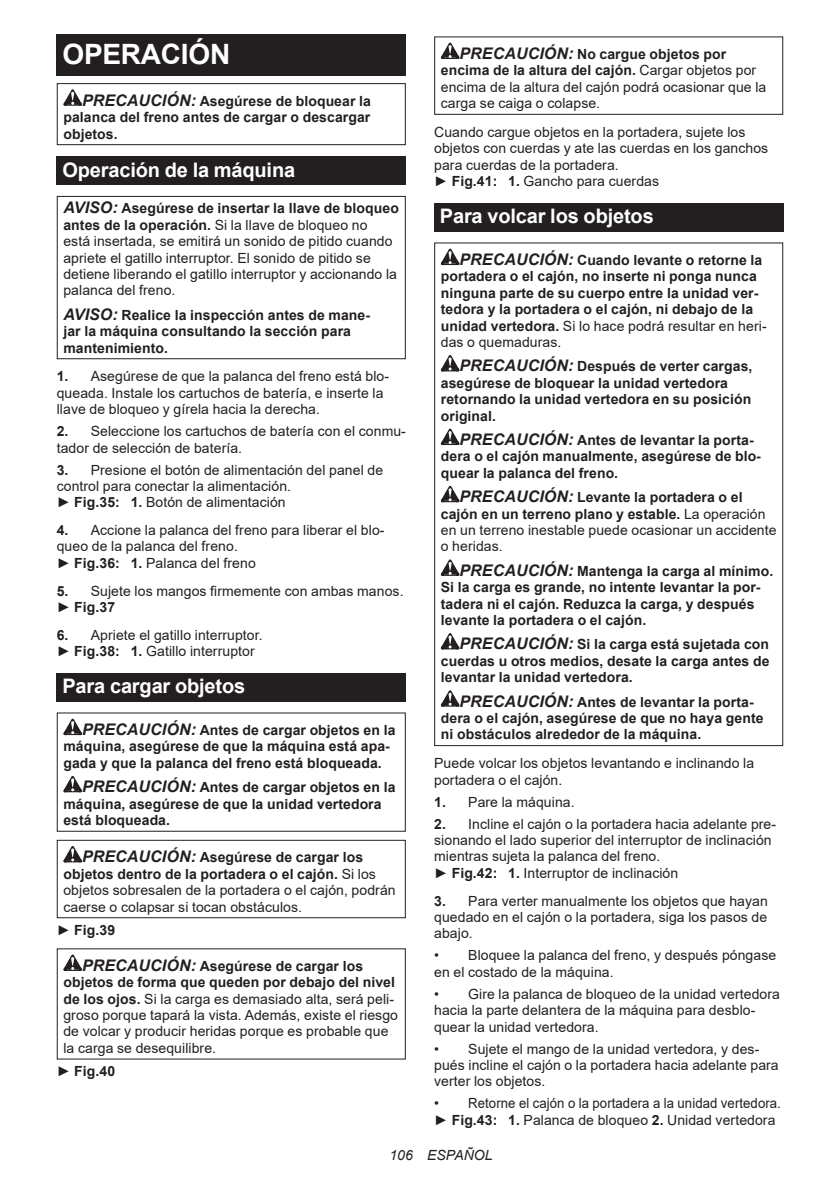
<style>
.page{position:relative;width:840px;height:1191px;background:#fff}
.page>*{position:absolute;margin:0;border:0;box-sizing:border-box;transform-origin:0 0}
.t1{font:700 28px "Arial";letter-spacing:-.01em;color:#fff}
.t2{font:700 20px "Arial";letter-spacing:-.01em;color:#fff}
.t3{font:14px/16.4px "Arial";letter-spacing:.005em;color:#231f20}
.t4{font:700 14px/16.4px "Arial";letter-spacing:.005em;color:#231f20}
.t5{font:italic 14px "Arial";letter-spacing:.005em;color:#231f20}
.s1{font-style:italic;font-size:16px}
.s2{font-weight:700;font-style:italic;font-size:16px}
.s3{font-weight:700}
.s4{font-weight:400}
</style>
<div class="page">
<div style="left:57px;top:34px;width:348px;height:41px;background:#231f20"></div>
<svg style="left:63px;top:89px;width:19px;height:17px"></svg>
<div style="left:57px;top:83px;width:348px;height:62px;border:1px solid #231f20"></div>
<div style="left:57px;top:156px;width:348px;height:29px;background:#231f20"></div>
<div style="left:57px;top:196px;width:348px;height:163px;border:1px solid #231f20"></div>
<div style="left:57px;top:673px;width:348px;height:28px;background:#231f20"></div>
<svg style="left:63px;top:718px;width:19px;height:17px"></svg>
<svg style="left:63px;top:776px;width:19px;height:16px"></svg>
<svg style="left:63px;top:846px;width:19px;height:16px"></svg>
<div style="left:57px;top:839px;width:348px;height:79px;border:1px solid #231f20"></div>
<svg style="left:63px;top:954px;width:19px;height:17px"></svg>
<svg style="left:440px;top:43px;width:19px;height:16px"></svg>
<div style="left:434px;top:36px;width:348px;height:79px;border:1px solid #231f20"></div>
<div style="left:434px;top:203px;width:348px;height:28px;background:#231f20"></div>
<svg style="left:440px;top:249px;width:19px;height:16px"></svg>
<svg style="left:440px;top:355px;width:19px;height:16px"></svg>
<svg style="left:440px;top:428px;width:19px;height:17px"></svg>
<svg style="left:440px;top:486px;width:19px;height:16px"></svg>
<svg style="left:440px;top:559px;width:19px;height:17px"></svg>
<svg style="left:440px;top:633px;width:19px;height:16px"></svg>
<svg style="left:440px;top:690px;width:19px;height:16px"></svg>
<h1 class="t1" style="left:62px;top:34px;width:169px">OPERACIÓN</h1>
<p class="t4" style="left:63px;top:93px;width:309px;text-align:justify;text-indent:19px"><span class="s1">PRECAUCIÓN:</span> Asegúrese de bloquear la palanca del freno antes de cargar o descargar objetos.</p>
<h2 class="t2" style="left:62px;top:155px;width:234px">Operación de la máquina</h2>
<p class="t3" style="left:63px;top:200px;width:337px"><span class="s2">AVISO:</span> <span class="s3">Asegúrese de insertar la llave de bloqueo antes de la operación.</span> Si la llave de bloqueo no<br>está insertada, se emitirá un sonido de pitido cuando apriete el gatillo interruptor. El sonido de pitido se detiene liberando el gatillo interruptor y accionando la palanca del freno.</p>
<p class="t4" style="left:63px;top:307px;width:308px"><span class="s1">AVISO:</span> Realice la inspección antes de mane&shy;jar la máquina consultando la sección para mantenimiento.</p>
<p class="t3" style="left:57px;top:368px;width:333px"><span class="s3">1.</span> Asegúrese de que la palanca del freno está blo&shy;queada. Instale los cartuchos de batería, e inserte la llave de bloqueo y gírela hacia la derecha.</p>
<p class="t3" style="left:57px;top:423px;width:350px"><span class="s3">2.</span> Seleccione los cartuchos de batería con el conmu&shy;tador de selección de batería.</p>
<p class="t3" style="left:57px;top:461px;width:328px"><span class="s3">3.</span> Presione el botón de alimentación del panel de control para conectar la alimentación.<br>► <span class="s3">Fig.35: 1.</span> Botón de alimentación</p>
<p class="t3" style="left:57px;top:522px;width:329px"><span class="s3">4.</span> Accione la palanca del freno para liberar el blo&shy;queo de la palanca del freno.<br>► <span class="s3">Fig.36: 1.</span> Palanca del freno</p>
<p class="t3" style="left:57px;top:582px;width:348px"><span class="s3">5.</span> Sujete los mangos firmemente con ambas manos. ► <span class="s3">Fig.37</span></p>
<p class="t3" style="left:57px;top:626px;width:207px"><span class="s3">6.</span> Apriete el gatillo interruptor. ► <span class="s3">Fig.38: 1.</span> Gatillo interruptor</p>
<h2 class="t2" style="left:62px;top:672px;width:184px">Para cargar objetos</h2>
<p class="t4" style="left:63px;top:722px;width:333px;text-indent:19px"><span class="s1">PRECAUCIÓN:</span> Antes de cargar objetos en la máquina, asegúrese de que la máquina está apa&shy;gada y que la palanca del freno está bloqueada.</p>
<p class="t4" style="left:63px;top:779px;width:333px;text-indent:19px"><span class="s1">PRECAUCIÓN:</span> Antes de cargar objetos en la máquina, asegúrese de que la unidad vertedora está bloqueada.</p>
<p class="t3" style="left:63px;top:849px;width:333px;text-indent:19px"><span class="s2">PRECAUCIÓN:</span> <span class="s3">Asegúrese de cargar los objetos dentro de la portadera o el cajón.</span> Si los objetos sobresalen de la portadera o el cajón, podrán caerse o colapsar si tocan obstáculos.</p>
<p class="t4" style="left:57px;top:921px;width:60px"><span class="s4">►</span> Fig.39</p>
<p class="t3" style="left:63px;top:957px;width:336px;text-indent:19px"><span class="s2">PRECAUCIÓN:</span> <span class="s3">Asegúrese de cargar los objetos de forma que queden por debajo del nivel de los ojos.</span> Si la carga es demasiado alta, será peli&shy;groso porque tapará la vista. Además, existe el riesgo de volcar y producir heridas porque es probable que la carga se desequilibre.</p>
<p class="t4" style="left:57px;top:1063px;width:60px"><span class="s4">►</span> Fig.40</p>
<p class="t3" style="left:440px;top:46px;width:327px;text-indent:19px"><span class="s2">PRECAUCIÓN:</span> <span class="s3">No cargue objetos por encima de la altura del cajón.</span> Cargar objetos por encima de la altura del cajón podrá ocasionar que la carga se caiga o colapse.</p>
<p class="t3" style="left:434px;top:124px;width:335px">Cuando cargue objetos en la portadera, sujete los objetos con cuerdas y ate las cuerdas en los ganchos para cuerdas de la portadera.<br>► <span class="s3">Fig.41: 1.</span> Gancho para cuerdas</p>
<h2 class="t2" style="left:439px;top:202px;width:215px">Para volcar los objetos</h2>
<p class="t4" style="left:440px;top:252px;width:327px;text-indent:19px"><span class="s1">PRECAUCIÓN:</span> Cuando levante o retorne la portadera o el cajón, no inserte ni ponga nunca ninguna parte de su cuerpo entre la unidad ver&shy;tedora y la portadera o el cajón, ni debajo de la unidad vertedora. <span class="s4">Si lo hace podrá resultar en heri&shy;das o quemaduras.</span></p>
<p class="t4" style="left:440px;top:358px;width:313px;text-indent:19px"><span class="s1">PRECAUCIÓN:</span> Después de verter cargas, asegúrese de bloquear la unidad vertedora retornando la unidad vertedora en su posición original.</p>
<p class="t4" style="left:440px;top:432px;width:321px;text-indent:19px"><span class="s1">PRECAUCIÓN:</span> Antes de levantar la porta&shy;dera o el cajón manualmente, asegúrese de blo&shy;quear la palanca del freno.</p>
<p class="t3" style="left:440px;top:489px;width:337px;text-indent:19px"><span class="s2">PRECAUCIÓN:</span> <span class="s3">Levante la portadera o el cajón en un terreno plano y estable.</span> La operación en un terreno inestable puede ocasionar un accidente o heridas.</p>
<p class="t4" style="left:440px;top:563px;width:334px;text-indent:19px"><span class="s1">PRECAUCIÓN:</span> Mantenga la carga al mínimo.<br>Si la carga es grande, no intente levantar la por&shy;tadera ni el cajón. Reduzca la carga, y después levante la portadera o el cajón.</p>
<p class="t4" style="left:440px;top:636px;width:330px;text-align:justify;text-indent:19px"><span class="s1">PRECAUCIÓN:</span> Si la carga está sujetada con cuerdas u otros medios, desate la carga antes de levantar la unidad vertedora.</p>
<p class="t4" style="left:440px;top:693px;width:324px;text-indent:19px"><span class="s1">PRECAUCIÓN:</span> Antes de levantar la porta&shy;dera o el cajón, asegúrese de que no haya gente ni obstáculos alrededor de la máquina.</p>
<p class="t3" style="left:434px;top:755px;width:321px">Puede volcar los objetos levantando e inclinando la portadera o el cajón.</p>
<p class="t3" style="left:434px;top:793px;width:142px"><span class="s3">1.</span> Pare la máquina.</p>
<p class="t3" style="left:434px;top:815px;width:343px"><span class="s3">2.</span> Incline el cajón o la portadera hacia adelante pre&shy;sionando el lado superior del interruptor de inclinación mientras sujeta la palanca del freno.<br>► <span class="s3">Fig.42: 1.</span> Interruptor de inclinación</p>
<p class="t3" style="left:434px;top:892px;width:335px;text-align:justify"><span class="s3">3.</span> Para verter manualmente los objetos que hayan quedado en el cajón o la portadera, siga los pasos de abajo.</p>
<p class="t3" style="left:434px;top:947px;width:343px">• Bloquee la palanca del freno, y después póngase en el costado de la máquina.</p>
<p class="t3" style="left:434px;top:985px;width:347px">• Gire la palanca de bloqueo de la unidad vertedora hacia la parte delantera de la máquina para desblo&shy;quear la unidad vertedora.</p>
<p class="t3" style="left:434px;top:1040px;width:346px">• Sujete el mango de la unidad vertedora, y des&shy;pués incline el cajón o la portadera hacia adelante para verter los objetos.</p>
<p class="t3" style="left:434px;top:1095px;width:348px">• Retorne el cajón o la portadera a la unidad vertedora. ► <span class="s3">Fig.43: 1.</span> Palanca de bloqueo <span class="s3">2.</span> Unidad vertedora</p>
<p class="t5" style="left:389px;top:1146px;width:105px">106 ESPAÑOL</p>
</div>
